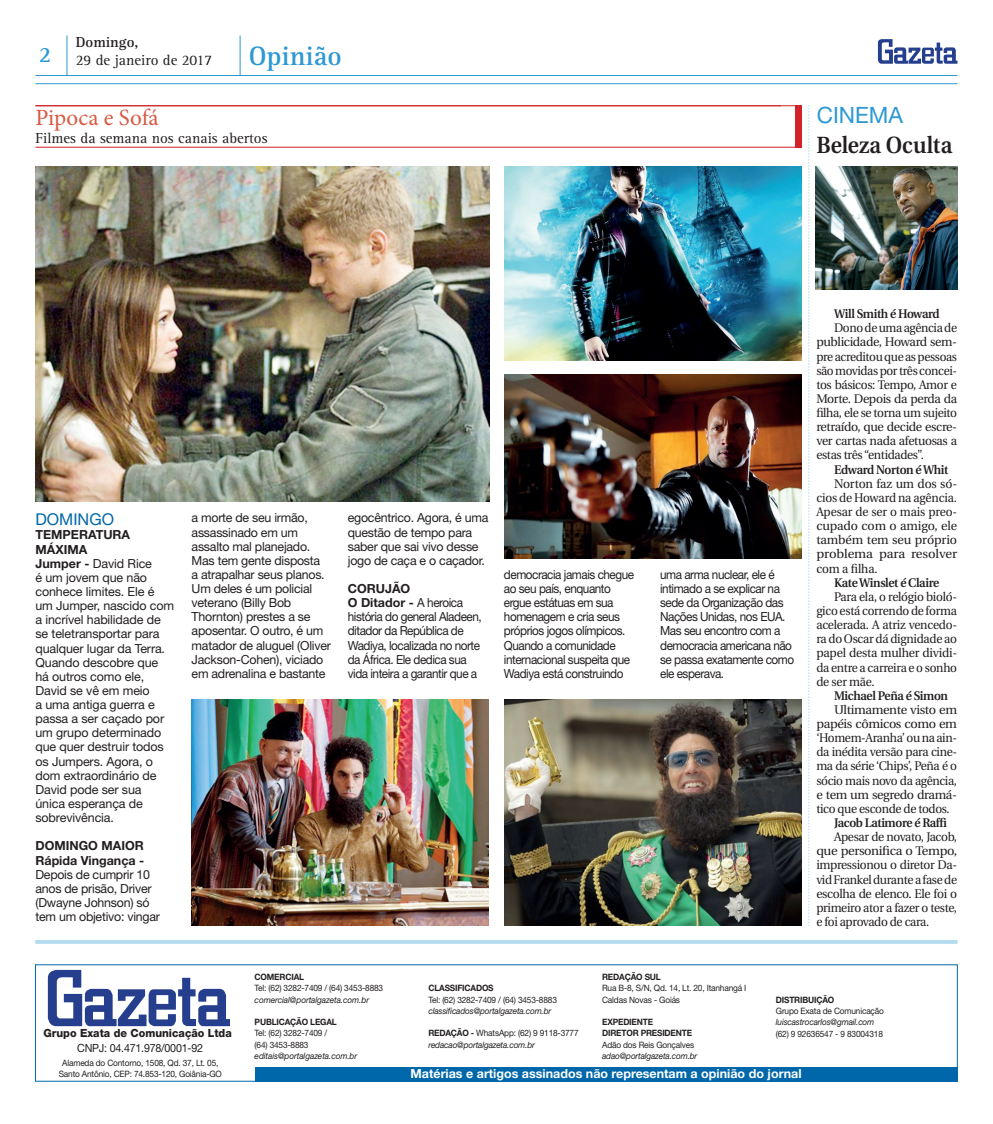
<style>
.page{position:relative;width:993px;height:1124px;background:#fff}
.page>*{position:absolute;margin:0;border:0;box-sizing:border-box;transform-origin:0 0}
.t1{font:700 27.5px "Rotis Serif";color:#2d98d4}
.t2{font:600 23.38px "Utopia";color:#231f20;scale:.92 1}
.t3{font:23.25px "Minion Pro";color:#d95842}
.t4{font:22.5px "Helvetica Neue";color:#2d98d4}
.t5{font:16.25px "Helvetica Neue";color:#0067aa}
.t6{font:15px/18px "Rotis Serif";color:#231f20}
.t7{font:12.5px/14.1px "Helvetica Neue";letter-spacing:-.02em;color:#231f20}
.t8{font:12.5px/14.1px "Utopia";letter-spacing:-.03em;color:#231f20;text-align:justify;scale:.95 1}
.t9{font:12.5px/14.1px "Helvetica Neue";letter-spacing:-.04em;color:#231f20;scale:.94 1}
.t10{font:12.5px/14.1px "Utopia";letter-spacing:-.03em;color:#231f20;text-align:justify}
.t11{font:600 12.5px "Utopia";letter-spacing:-.03em;color:#231f20;scale:.95 1}
.t12{font:700 12.5px "Helvetica Neue";color:#fff}
.t13{font:700 12.5px/14.1px "Helvetica Neue";color:#231f20}
.t14{font:800 11.25px "Helvetica Neue";color:#231f20;scale:.96 1}
.t15{font:11.25px "Helvetica Neue";letter-spacing:-.02em;color:#231f20;scale:.95 1}
.t16{font:8.75px/11.2px "Helvetica Neue";letter-spacing:-.02em;color:#231f20;scale:.95 1}
.t17{font:italic 8.75px/11.2px "Helvetica Neue";letter-spacing:-.02em;color:#231f20;scale:.95 1}
.t18{font:700 8.75px/11.2px "Helvetica Neue";letter-spacing:-.02em;color:#231f20;scale:.95 1}
.s1{font-weight:700}
.s2{font-weight:700;font-style:normal}
.s3{font-style:normal}
</style>
<div class="page">
<svg style="left:877px;top:39px;width:80px;height:25px"></svg>
<hr style="left:35px;top:83px;width:922px;height:1px;background:#2d98d4">
<hr style="left:35px;top:75px;width:922px;height:1px;background:#2d98d4">
<hr style="left:67px;top:35px;width:1px;height:40px;background:#2d98d4">
<hr style="left:240px;top:35px;width:1px;height:40px;background:#2d98d4">
<hr style="left:35px;top:940px;width:922px;height:3px;background:#b2dbf0">
<svg style="left:48px;top:969px;width:182px;height:56px"></svg>
<div style="left:254px;top:1067px;width:703px;height:14px;background:#0067aa"></div>
<div style="left:795px;top:105px;width:6px;height:42px;background:#d1232a"></div>
<hr style="left:35px;top:105px;width:766px;height:1px;background:#d1232a">
<hr style="left:35px;top:147px;width:764px;height:1px;background:#d1232a">
<svg style="left:808px;top:105px;width:1px;height:820px"></svg>
<img style="left:35px;top:167px;width:454px;height:335px">
<img style="left:192px;top:699px;width:297px;height:226px">
<img style="left:504px;top:699px;width:297px;height:226px">
<img style="left:504px;top:374px;width:297px;height:184px">
<img style="left:504px;top:167px;width:297px;height:193px">
<img style="left:815px;top:167px;width:141px;height:123px">
<p class="t6" style="left:39px;top:34px;width:175px;text-indent:37px"><span class="s1">Domingo,<br></span><sup>2</sup> 29 de janeiro de 2017</p>
<h1 class="t1" style="left:249px;top:45px;width:94px">Opinião</h1>
<h3 class="t3" style="left:35px;top:103px;width:125px">Pipoca e Sofá</h3>
<h3 class="t4" style="left:816px;top:107px;width:88px">CINEMA</h3>
<p class="t6" style="left:35px;top:130px;width:233px">Filmes da semana nos canais abertos</p>
<h2 class="t2" style="left:816px;top:136px;width:149px">Beleza Oculta</h2>
<h3 class="t5" style="left:35px;top:513px;width:80px">DOMINGO</h3>
<p class="t7" style="left:35px;top:529px;width:140px"><span class="s1">TEMPERATURA<br>MÁXIMA<br>Jumper -</span> David Rice<br>é um jovem que não conhece limites. Ele é um Jumper, nascido com a incrível habilidade de se teletransportar para qualquer lugar da Terra.<br>Quando descobre que há outros como ele,<br>David se vê em meio<br>a uma antiga guerra e passa a ser caçado por um grupo determinado que quer destruir todos os Jumpers. Agora, o dom extraordinário de<br>David pode ser sua única esperança de sobrevivência.</p>
<p class="t13" style="left:35px;top:839px;width:110px">DOMINGO MAIOR<br>Rápida Vingança -</p>
<p class="t7" style="left:35px;top:868px;width:126px">Depois de cumprir 10 anos de prisão, Driver (Dwayne Johnson) só tem um objetivo: vingar</p>
<p class="t7" style="left:191px;top:512px;width:141px">a morte de seu irmão, assassinado em um assalto mal planejado.<br>Mas tem gente disposta<br>a atrapalhar seus planos.<br>Um deles é um policial veterano (Billy Bob<br>Thornton) prestes a se aposentar. O outro, é um matador de aluguel (Oliver<br>Jackson-Cohen), viciado em adrenalina e bastante</p>
<p class="t7" style="left:348px;top:512px;width:142px">egocêntrico. Agora, é uma questão de tempo para saber que sai vivo desse jogo de caça e o caçador.</p>
<p class="t9" style="left:348px;top:582px;width:144px"><span class="s1">CORUJÃO<br>O Ditador -</span> A heroica história do general Aladeen, ditador da República de<br>Wadiya, localizada no norte da África. Ele dedica sua vida inteira a garantir que a</p>
<p class="t9" style="left:504px;top:568px;width:140px">democracia jamais chegue ao seu país, enquanto ergue estátuas em sua homenagem e cria seus próprios jogos olímpicos.<br>Quando a comunidade internacional suspeita que<br>Wadiya está construindo</p>
<p class="t9" style="left:660px;top:568px;width:144px">uma arma nuclear, ele é intimado a se explicar na sede da Organização das<br>Nações Unidas, nos EUA.<br>Mas seu encontro com a democracia americana não se passa exatamente como ele esperava.</p>
<p class="t11" style="left:833px;top:309px;width:113px">Will Smith é Howard</p>
<p class="t8" style="left:816px;top:322px;width:150px;text-indent:18px">Dono de uma agência de publicidade, Howard sem&shy;pre acreditou que as pessoas são movidas por três concei&shy;tos básicos: Tempo, Amor e Morte. Depois da perda da filha, ele se torna um sujeito retraído, que decide escre&shy;ver cartas nada afetuosas a estas três “entidades”.</p>
<p class="t11" style="left:833px;top:464px;width:122px">Edward Norton é Whit</p>
<p class="t10" style="left:816px;top:477px;width:142px;text-indent:18px">Norton faz um dos só&shy;cios de Howard na agência.<br>Apesar de ser o mais preo&shy;cupado com o amigo, ele também tem seu próprio problema para resolver com a filha.</p>
<p class="t11" style="left:833px;top:577px;width:112px">Kate Winslet é Claire</p>
<p class="t8" style="left:816px;top:590px;width:150px;text-indent:18px">Para ela, o relógio bioló&shy;gico está correndo de forma acelerada. A atriz vencedo&shy;ra do Oscar dá dignidade ao papel desta mulher dividi&shy;da entre a carreira e o sonho de ser mãe.</p>
<p class="t11" style="left:833px;top:690px;width:121px">Michael Peña é Simon</p>
<p class="t10" style="left:816px;top:703px;width:142px;text-indent:18px">Ultimamente visto em papéis cômicos como em ‘Homem-Aranha’ ou na ain&shy;da inédita versão para cine&shy;ma da série ‘Chips’, Peña é o sócio mais novo da agência, e tem um segredo dramá&shy;tico que esconde de todos.</p>
<p class="t11" style="left:833px;top:817px;width:120px">Jacob Latimore é Raffi</p>
<p class="t8" style="left:816px;top:830px;width:150px;text-indent:18px">Apesar de novato, Jacob, que personifica o Tempo, impressionou o diretor Da&shy;vid Frankel durante a fase de escolha de elenco. Ele foi o primeiro ator a fazer o teste, e foi aprovado de cara.</p>
<p class="t14" style="left:43px;top:1028px;width:198px">Grupo Exata de Comunicação Ltda</p>
<p class="t15" style="left:77px;top:1044px;width:134px">CNPJ: 04.471.978/0001-92</p>
<p class="t16" style="left:59px;top:1058px;width:173px;line-height:10.5px;text-align:center">Alameda do Contorno, 1508, Qd. 37, Lt. 05,<br>Santo Antônio, CEP: 74.853-120, Goiânia-GO</p>
<p class="t18" style="left:254px;top:972px;width:54px">COMERCIAL</p>
<p class="t16" style="left:254px;top:983px;width:137px">Tel: (62) 3282-7409 / (64) 3453-8883</p>
<p class="t17" style="left:254px;top:994px;width:122px">comercial@portalgazeta.com.br</p>
<p class="t18" style="left:254px;top:1017px;width:88px">PUBLICAÇÃO LEGAL</p>
<p class="t16" style="left:254px;top:1028px;width:78px">Tel: (62) 3282-7409 / (64) 3453-8883</p>
<p class="t17" style="left:254px;top:1050px;width:109px">editais@portalgazeta.com.br</p>
<p class="t18" style="left:602px;top:972px;width:63px">REDAÇÃO SUL</p>
<p class="t16" style="left:602px;top:983px;width:153px">Rua B-8, S/N, Qd. 14, Lt. 20, Itanhangá I<br>Caldas Novas - Goiás</p>
<p class="t18" style="left:602px;top:1017px;width:96px">EXPEDIENTE<br>DIRETOR PRESIDENTE</p>
<p class="t16" style="left:602px;top:1039px;width:98px">Adão dos Reis Gonçalves</p>
<p class="t17" style="left:602px;top:1050px;width:102px">adao@portalgazeta.com.br</p>
<p class="t18" style="left:428px;top:983px;width:70px">CLASSIFICADOS</p>
<p class="t16" style="left:428px;top:994px;width:137px">Tel: (62) 3282-7409 / (64) 3453-8883</p>
<p class="t17" style="left:428px;top:1005px;width:131px">classificados@portalgazeta.com.br</p>
<p class="t17" style="left:428px;top:1028px;width:160px"><span class="s2">REDAÇÃO -</span> <span class="s3">WhatsApp: (62) 9 9118-3777 </span>redacao@portalgazeta.com.br</p>
<p class="t18" style="left:775px;top:994px;width:63px">DISTRIBUIÇÃO</p>
<p class="t16" style="left:775px;top:1005px;width:115px">Grupo Exata de Comunicação</p>
<p class="t17" style="left:775px;top:1017px;width:105px">luiscastrocarlos@gmail.com</p>
<p class="t16" style="left:775px;top:1028px;width:114px">(62) 9 92636547 - 9 83004318</p>
<p class="t12" style="left:410px;top:1069px;width:392px">Matérias e artigos assinados não representam a opinião do jornal</p>
</div>
